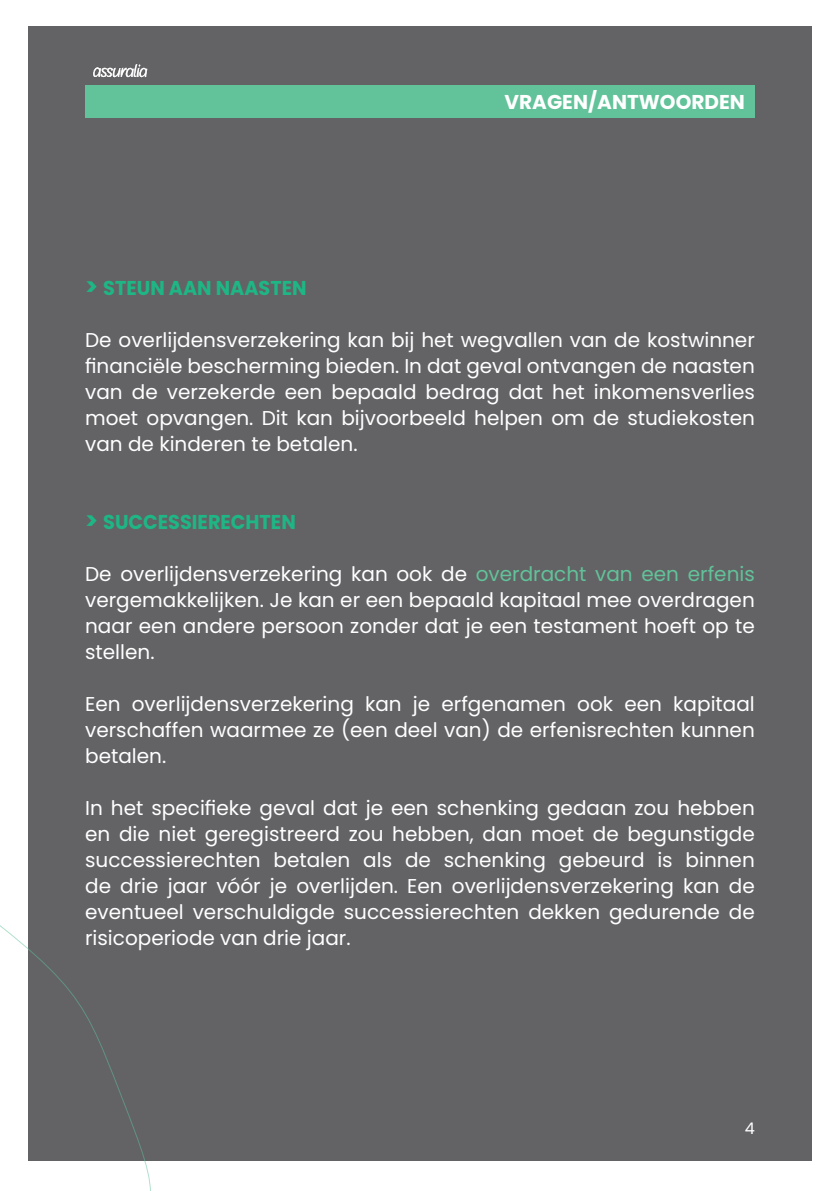
<style>
.page{position:relative;width:840px;height:1191px;background:#fff}
.page>*{position:absolute;margin:0;border:0;box-sizing:border-box;transform-origin:0 0}
._00_-_Texte_blanc{font:20px/26px "Poppins";color:#fff;text-align:justify}
._00_-_Texte{font:700 20px "Poppins";color:#1eb684;scale:.96 1}
._00_-_Section{font:700 20px "Poppins";color:#fff}
.t1{font:16px "Poppins";color:#fff}
.s1{font-size:24px}
.s2{color:#62c299}
</style>
<div class="page">
<div style="left:28px;top:27px;width:783px;height:1134px;background:#636366"></div>
<div style="left:85px;top:85px;width:669px;height:33px;background:#62c299"></div>
<img style="left:93px;top:64px;width:55px;height:14px">
<svg style="left:0;top:925px;width:151px;height:266px"></svg>
<p class="_00_-_Section" style="left:504px;top:91px;width:242px">VRAGEN/ANTWOORDEN</p>
<p class="_00_-_Texte" style="left:85px;top:276px;width:232px"><span class="s1">&gt;</span> STEUN AAN NAASTEN</p>
<p class="_00_-_Texte_blanc" style="left:85px;top:327px;width:671px">De overlijdensverzekering kan bij het wegvallen van de kostwinner financiële bescherming bieden. In dat geval ontvangen de naasten van de verzekerde een bepaald bedrag dat het inkomensverlies moet opvangen. Dit kan bijvoorbeeld helpen om de studiekosten van de kinderen te betalen.</p>
<p class="_00_-_Texte" style="left:85px;top:510px;width:221px"><span class="s1">&gt;</span> SUCCESSIERECHTEN</p>
<p class="_00_-_Texte_blanc" style="left:85px;top:561px;width:671px">De overlijdensverzekering kan ook de <span class="s2">overdracht van een erfenis </span>vergemakkelijken. Je kan er een bepaald kapitaal mee overdragen naar een andere persoon zonder dat je een testament hoeft op te stellen.</p>
<p class="_00_-_Texte_blanc" style="left:85px;top:691px;width:671px">Een overlijdensverzekering kan je erfgenamen ook een kapitaal verschaffen waarmee ze (een deel van) de erfenisrechten kunnen betalen.</p>
<p class="_00_-_Texte_blanc" style="left:85px;top:795px;width:671px">In het specifieke geval dat je een schenking gedaan zou hebben en die niet geregistreerd zou hebben, dan moet de begunstigde successierechten betalen als de schenking gebeurd is binnen de drie jaar vóór je overlijden. Een overlijdensverzekering kan de eventueel verschuldigde successierechten dekken gedurende de risicoperiode van drie jaar.</p>
<p class="t1" style="left:744px;top:1119px;width:12px">4</p>
</div>
